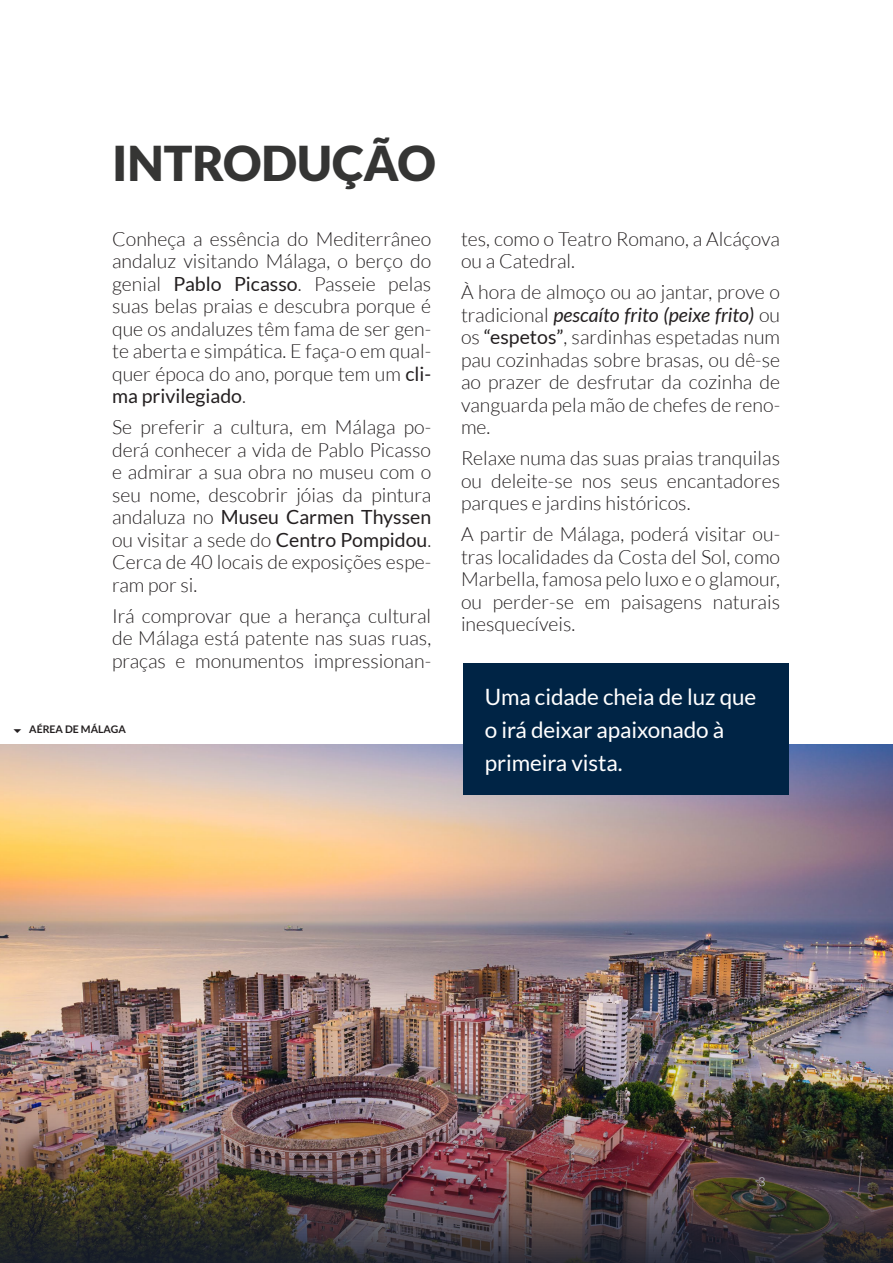
<style>
.page{position:relative;width:893px;height:1263px;background:#fff}
.page>*{position:absolute;margin:0;border:0;box-sizing:border-box;transform-origin:0 0}
.t1{font:900 48px "Lato";color:#353534}
.Destacado{font:22.5px/33px "Lato";letter-spacing:-.005em;color:#fff}
.Body{font:300 19.5px/22.5px "Lato";color:#231f20;text-align:justify}
.t2{font:300 12px "Lato";color:#fff}
.t3{font:700 10.5px "Lato";color:#231f20}
.s1{font-weight:400}
.s2{font-weight:400;font-style:italic}
</style>
<div class="page">
<img style="left:0;top:744px;width:893px;height:162px">
<img style="left:0;top:906px;width:893px;height:357px">
<div style="left:463px;top:663px;width:326px;height:132px;background:#002445"></div>
<h1 class="t1" style="left:112px;top:135px;width:325px">INTRODUÇÃO</h1>
<p class="Body" style="left:112px;top:228px;width:321px">Conheça a essência do Mediterrâneo andaluz visitando Málaga, o berço do genial <span class="s1">Pablo Picasso</span>. Passeie pelas suas belas praias e descubra porque é que os andaluzes têm fama de ser gen&shy;te aberta e simpática. E faça-o em qual&shy;quer época do ano, porque tem um <span class="s1">cli&shy;ma privilegiado</span>.</p>
<p class="Body" style="left:112px;top:416px;width:321px">Se preferir a cultura, em Málaga po&shy;derá conhecer a vida de Pablo Picasso e admirar a sua obra no museu com o seu nome, descobrir jóias da pintura andaluza no <span class="s1">Museu Carmen Thyssen </span>ou visitar a sede do <span class="s1">Centro Pompidou</span>.<br>Cerca de 40 locais de exposições espe&shy;ram por si.</p>
<p class="Body" style="left:112px;top:605px;width:321px">Irá comprovar que a herança cultural de Málaga está patente nas suas ruas, praças e monumentos impressionan-</p>
<p class="t3" style="left:29px;top:723px;width:98px">AÉREA DE MÁLAGA</p>
<p class="Body" style="left:461px;top:228px;width:321px">tes, como o Teatro Romano, a Alcáçova ou a Catedral.</p>
<p class="Body" style="left:461px;top:281px;width:321px">À hora de almoço ou ao jantar, prove o tradicional <span class="s2">pescaíto frito (peixe frito)</span> ou os <span class="s1">“espetos”</span>, sardinhas espetadas num pau cozinhadas sobre brasas, ou dê-se ao prazer de desfrutar da cozinha de vanguarda pela mão de chefes de reno&shy;me.</p>
<p class="Body" style="left:461px;top:447px;width:321px">Relaxe numa das suas praias tranquilas ou deleite-se nos seus encantadores parques e jardins históricos.</p>
<p class="Body" style="left:461px;top:523px;width:321px">A partir de Málaga, poderá visitar ou&shy;tras localidades da Costa del Sol, como Marbella, famosa pelo luxo e o glamour, ou perder-se em paisagens naturais inesquecíveis.</p>
<p class="Destacado" style="left:485px;top:680px;width:273px">Uma cidade cheia de luz que o irá deixar apaixonado à primeira vista.</p>
<p class="t2" style="left:758px;top:1175px;width:8px">3</p>
</div>
